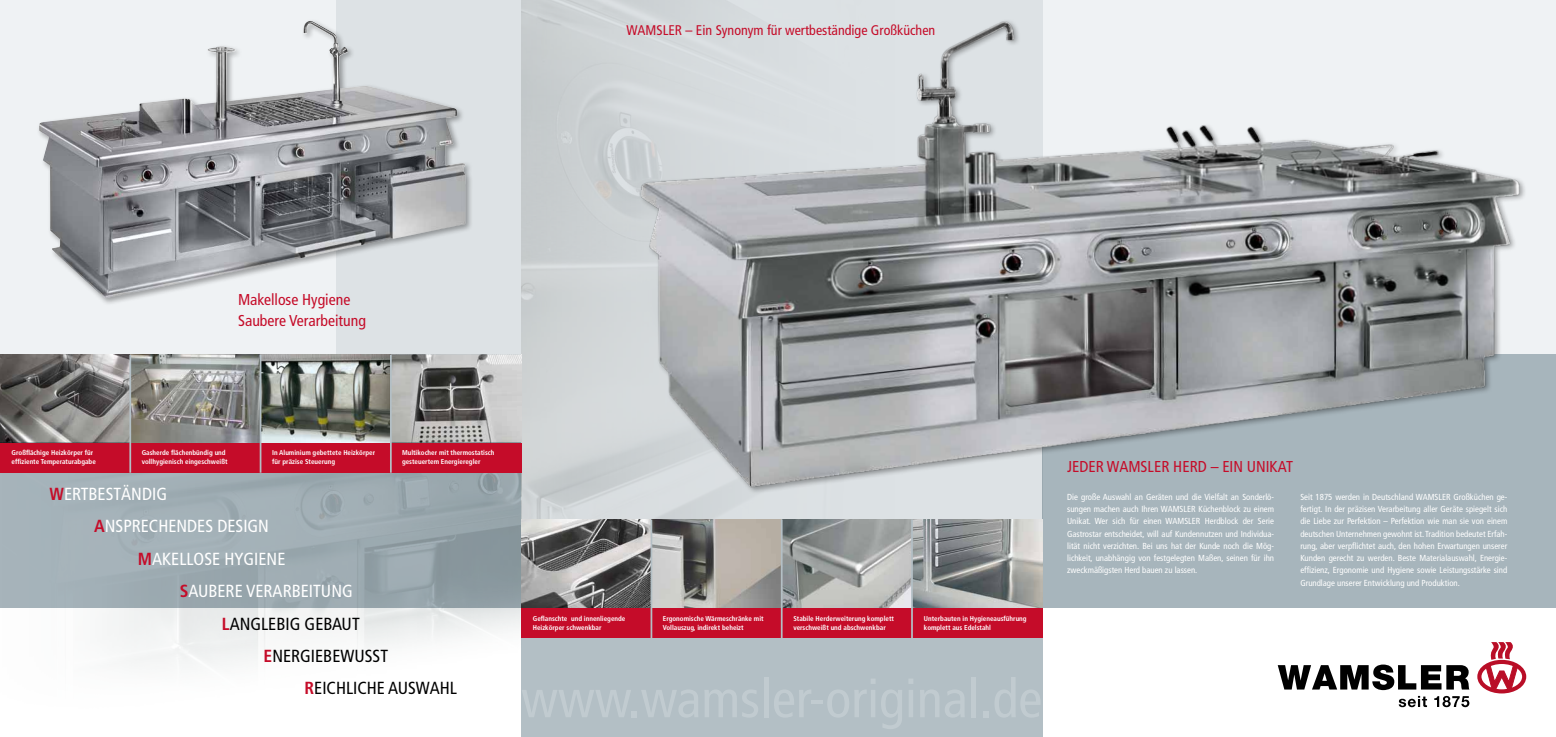
<style>
.page{position:relative;width:1556px;height:737px;background:#fff}
.page>*{position:absolute;margin:0;border:0;box-sizing:border-box;transform-origin:0 0}
.t1{font:condensed 17.5px "Frutiger";color:#fff}
.t2{font:condensed 17.5px "Frutiger";color:#000}
.t3{font:condensed 15.75px/21px "Frutiger";color:#c50c29}
.t4{font:condensed 14px "Frutiger";color:#c50c29}
.t5{font:condensed 8.75px/12.2px "Frutiger";color:#fff;text-align:justify}
.t6{font:700 condensed 7px/8.8px "Frutiger";color:#fff}
.s1{font-weight:700;color:#c50c29}
</style>
<div class="page">
<div style="left:0;top:0;width:1555px;height:608px;background:#eff2f4"></div>
<img style="left:521px;top:0;width:428px;height:519px">
<div style="left:1477px;top:660px;width:48px;height:33px;border:4px solid #b90e27;border-radius:50%"></div>
<svg style="left:1484px;top:642px;width:34px;height:48px"></svg>
<svg style="left:1277px;top:664px;width:192px;height:26px"></svg>
<svg style="left:1398px;top:696px;width:71px;height:11px"></svg>
<img style="left:0;top:355px;width:521px;height:88px">
<div style="left:521px;top:608px;width:521px;height:129px;background:#b3bfc5"></div>
<div style="left:521px;top:608px;width:521px;height:29px;background:#c50c29"></div>
<div style="left:0;top:443px;width:521px;height:165px;background:linear-gradient(to right,#a8b6bd,#92a0a6)"></div>
<div style="left:0;top:443px;width:521px;height:29px;background:#c50c29"></div>
<div style="left:1042px;top:355px;width:513px;height:253px;background:#a7b5bc"></div>
<div style="left:336px;top:0;width:185px;height:355px;background:#dde2e5"></div>
<div style="left:36px;top:18px;width:437px;height:287px;background:#000;opacity:.35"></div>
<img style="left:303px;top:21px;width:30px;height:17px">
<img style="left:521px;top:519px;width:521px;height:89px">
<hr style="left:129px;top:355px;width:2px;height:118px;background:#b3bfc5">
<hr style="left:260px;top:355px;width:1px;height:118px;background:#b3bfc5">
<hr style="left:390px;top:355px;width:2px;height:118px;background:#b3bfc5">
<hr style="left:650px;top:519px;width:2px;height:119px;background:#b3bfc5">
<hr style="left:780px;top:519px;width:2px;height:119px;background:#b3bfc5">
<hr style="left:911px;top:519px;width:1px;height:119px;background:#b3bfc5">
<img style="left:630px;top:6px;width:901px;height:498px">
<h3 class="t4" style="left:626px;top:22px;width:310px">WAMSLER – Ein Synonym für wertbeständige Großküchen</h3>
<h2 class="t3" style="left:238px;top:289px;width:129px">Makellose Hygiene<br>Saubere Verarbeitung</h2>
<p class="t6" style="left:12px;top:448px;width:86px">Großflächige Heizkörper für effiziente Temperaturabgabe</p>
<p class="t6" style="left:142px;top:448px;width:87px">Gasherde flächenbündig und vollhygienisch eingeschweißt</p>
<p class="t6" style="left:272px;top:448px;width:104px">In Aluminium gebettete Heizkörper für präzise Steuerung</p>
<p class="t6" style="left:402px;top:448px;width:94px">Multikocher mit thermostatisch gesteuertem Energieregler</p>
<h1 class="t1" style="left:50px;top:483px;width:119px"><span class="s1">W</span>ERTBESTÄNDIG</h1>
<h1 class="t1" style="left:94px;top:516px;width:176px"><span class="s1">A</span>NSPRECHENDES DESIGN</h1>
<h1 class="t1" style="left:138px;top:548px;width:149px"><span class="s1">M</span>AKELLOSE HYGIENE</h1>
<h1 class="t1" style="left:180px;top:581px;width:174px"><span class="s1">S</span>AUBERE VERARBEITUNG</h1>
<h1 class="t2" style="left:222px;top:613px;width:139px"><span class="s1">L</span>ANGLEBIG GEBAUT</h1>
<h1 class="t2" style="left:263px;top:645px;width:126px"><span class="s1">E</span>NERGIEBEWUSST</h1>
<h1 class="t2" style="left:304px;top:678px;width:154px"><span class="s1">R</span>EICHLICHE AUSWAHL</h1>
<p class="t6" style="left:533px;top:614px;width:94px">Geflanschte und innenliegende<br>Heizkörper schwenkbar</p>
<p class="t6" style="left:662px;top:614px;width:102px">Ergonomische Wärmeschränke mit<br>Vollauszug, indirekt beheizt</p>
<p class="t6" style="left:793px;top:614px;width:102px">Stabile Herderweiterung komplett verschweißt und abschwenkbar</p>
<p class="t6" style="left:923px;top:614px;width:104px">Unterbauten in Hygieneausführung komplett aus Edelstahl</p>
<h2 class="t3" style="left:1067px;top:456px;width:227px">JEDER WAMSLER HERD – EIN UNIKAT</h2>
<p class="t5" style="left:1067px;top:491px;width:208px">Die große Auswahl an Geräten und die Vielfalt an Sonderlö&shy;sungen machen auch Ihren WAMSLER Küchenblock zu einem Unikat. Wer sich für einen WAMSLER Herdblock der Serie Gastrostar entscheidet, will auf Kundennutzen und Individua&shy;lität nicht verzichten. Bei uns hat der Kunde noch die Mög&shy;lichkeit, unabhängig von festgelegten Maßen, seinen für ihn zweckmäßigsten Herd bauen zu lassen.</p>
<p class="t5" style="left:1300px;top:491px;width:208px">Seit 1875 werden in Deutschland WAMSLER Großküchen ge&shy;fertigt. In der präzisen Verarbeitung aller Geräte spiegelt sich die Liebe zur Perfektion – Perfektion wie man sie von einem deutschen Unternehmen gewohnt ist. Tradition bedeutet Erfah&shy;rung, aber verpflichtet auch, den hohen Erwartungen unserer Kunden gerecht zu werden. Beste Materialauswahl, Energie&shy;effizienz, Ergonomie und Hygiene sowie Leistungsstärke sind Grundlage unserer Entwicklung und Produktion.</p>
</div>
